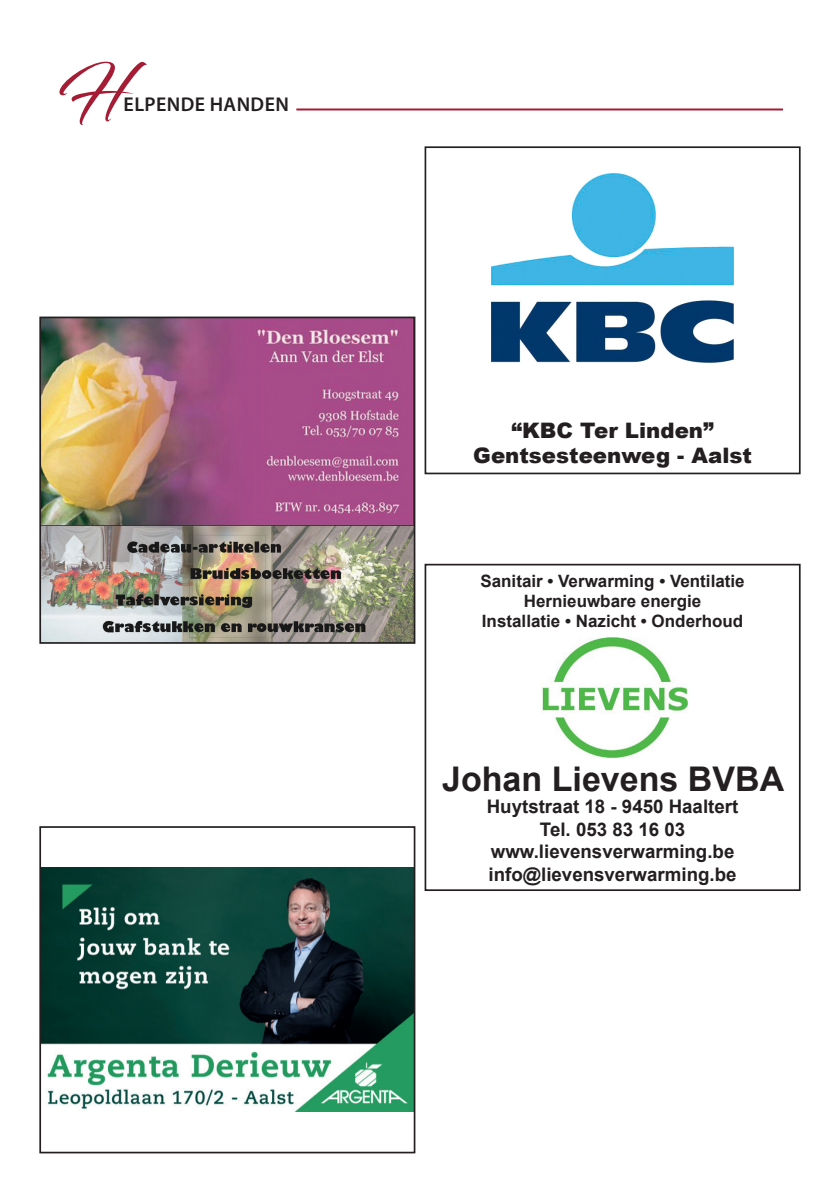
<style>
.page{position:relative;width:840px;height:1192px;background:#fff}
.page>*{position:absolute;margin:0;border:0;box-sizing:border-box;transform-origin:0 0}
.t1{font:60px "Blacksword";color:#a41d35}
.t2{font:700 34px "Arial";color:#231f20}
.t3{font:900 21.4px/25.6px "Arial";color:#231f20;text-align:center}
.t4{font:600 20px "Myriad Pro";letter-spacing:.02em;color:#231f20}
.t5{font:700 18.8px/22.4px "Arial";color:#231f20;text-align:center}
.t6{font:700 17px/20.4px "Arial";color:#231f20;text-align:center}
</style>
<div class="page">
<hr style="left:296px;top:108px;width:487px;height:2px;background:#a41d35">
<img style="left:42px;top:867px;width:370px;height:244px">
<div style="left:39px;top:826px;width:376px;height:327px;border:2px solid #231f20"></div>
<div style="left:424px;top:563px;width:376px;height:327px;border:2px solid #231f20"></div>
<img style="left:541px;top:637px;width:147px;height:121px">
<img style="left:42px;top:319px;width:370px;height:321px">
<div style="left:39px;top:316px;width:376px;height:327px;border:2px solid #231f20"></div>
<img style="left:491px;top:173px;width:242px;height:190px">
<div style="left:424px;top:146px;width:376px;height:328px;border:2px solid #231f20"></div>
<h1 class="t1" style="left:57px;top:55px;width:68px">H</h1>
<p class="t4" style="left:124px;top:92px;width:167px">ELPENDE HANDEN</p>
<p class="t3" style="left:473px;top:416px;width:280px">“KBC Ter Linden”<br>Gentsesteenweg - Aalst</p>
<p class="t6" style="left:480px;top:571px;width:266px">Sanitair • Verwarming • Ventilatie<br>Hernieuwbare energie<br>Installatie • Nazicht • Onderhoud</p>
<h2 class="t2" style="left:442px;top:756px;width:343px">Johan Lievens BVBA</h2>
<p class="t5" style="left:487px;top:795px;width:253px">Huytstraat 18 - 9450 Haaltert<br>Tel. 053 83 16 03 www.lievensverwarming.be info@lievensverwarming.be</p>
</div>
